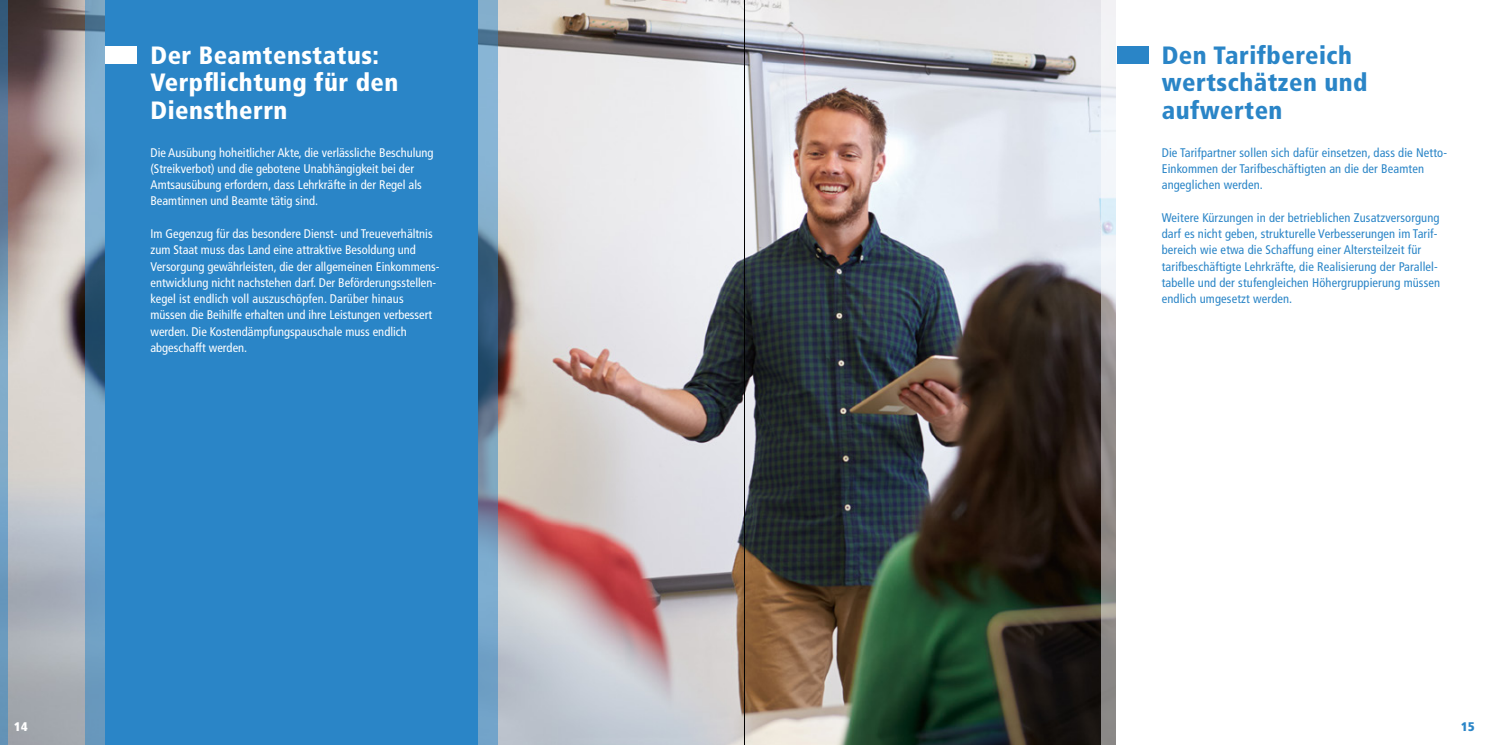
<style>
.page{position:relative;width:1489px;height:745px;background:#fff}
.page>*{position:absolute;margin:0;border:0;box-sizing:border-box;transform-origin:0 0}
.t1{font:900 condensed 25px/27.5px "Frutiger LT Std";letter-spacing:.02em;color:#fff}
.t2{font:900 condensed 25px/27.5px "Frutiger LT Std";letter-spacing:.02em;color:#2a85c7}
.t3{font:condensed 12.5px/16.2px "Frutiger LT Std";color:#fff}
.t4{font:condensed 12.5px/16.2px "Frutiger LT Std";letter-spacing:.01em;color:#2a85c7}
.t5{font:900 condensed 12.5px "Frutiger LT Std";color:#fff}
.t6{font:900 condensed 12.5px "Frutiger LT Std";color:#2a85c7}
</style>
<div class="page">
<img style="left:8px;top:0;width:77px;height:744px">
<img style="left:498px;top:0;width:603px;height:744px">
<svg style="left:1101px;top:0;width:15px;height:744px"></svg>
<div style="left:105px;top:0;width:372px;height:744px;background:#2a85c7"></div>
<svg style="left:0;top:0;width:8px;height:744px;background:#668faf"></svg>
<svg style="left:477px;top:0;width:21px;height:744px;background:#608fb4"></svg>
<svg style="left:85px;top:0;width:20px;height:744px;background:#6a97b8"></svg>
<div style="left:1116px;top:46px;width:32px;height:18px;background:#2a85c7"></div>
<div style="left:105px;top:46px;width:32px;height:18px;background:#fff"></div>
<hr style="left:744px;top:0;width:1px;height:744px;background:#000">
<h1 class="t1" style="left:150px;top:41px;width:249px">Der Beamtenstatus:<br>Verpflichtung für den<br>Dienstherrn</h1>
<p class="t3" style="left:150px;top:144px;width:285px">Die Ausübung hoheitlicher Akte, die verlässliche Beschulung (Streikverbot) und die gebotene Unabhängigkeit bei der Amtsausübung erfordern, dass Lehrkräfte in der Regel als Beamtinnen und Beamte tätig sind.</p>
<p class="t3" style="left:150px;top:225px;width:290px">Im Gegenzug für das besondere Dienst- und Treueverhältnis zum Staat muss das Land eine attraktive Besoldung und Versorgung gewährleisten, die der allgemeinen Einkommens&shy;entwicklung nicht nachstehen darf. Der Beförderungsstellen&shy;kegel ist endlich voll auszuschöpfen. Darüber hinaus müssen die Beihilfe erhalten und ihre Leistungen verbessert werden. Die Kostendämpfungspauschale muss endlich abgeschafft werden.</p>
<h1 class="t2" style="left:1161px;top:41px;width:207px">Den Tarifbereich wertschätzen und aufwerten</h1>
<p class="t4" style="left:1161px;top:144px;width:287px">Die Tarifpartner sollen sich dafür einsetzen, dass die Netto-<br>Einkommen der Tarifbeschäftigten an die der Beamten angeglichen werden.</p>
<p class="t4" style="left:1161px;top:209px;width:280px">Weitere Kürzungen in der betrieblichen Zusatzversorgung darf es nicht geben, strukturelle Verbesserungen im Tarif&shy;bereich wie etwa die Schaffung einer Altersteilzeit für tarifbeschäftigte Lehrkräfte, die Realisierung der Parallel&shy;tabelle und der stufengleichen Höhergruppierung müssen endlich umgesetzt werden.</p>
<p class="t5" style="left:14px;top:718px;width:15px">14</p>
<p class="t6" style="left:1461px;top:718px;width:15px">15</p>
</div>
